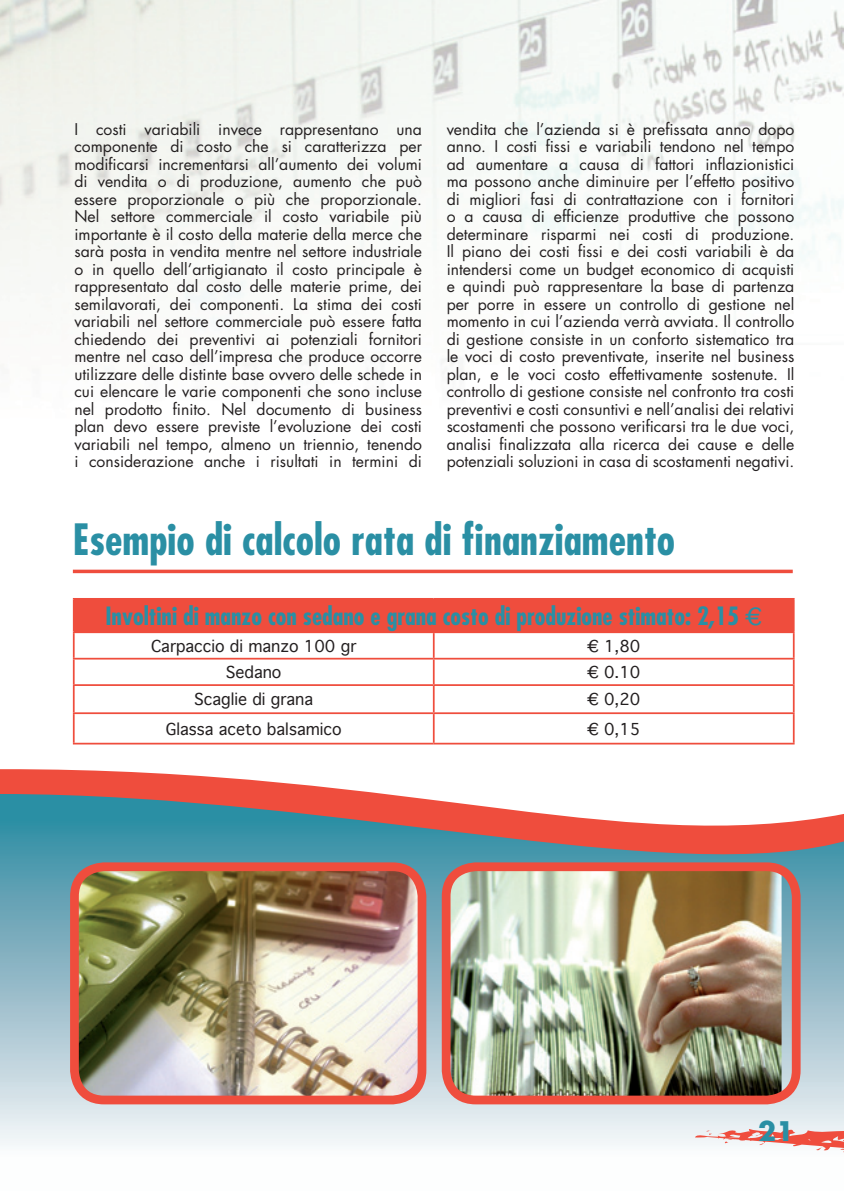
<style>
.page{position:relative;width:844px;height:1191px;background:#fff}
.page>*{position:absolute;margin:0;border:0;box-sizing:border-box;transform-origin:0 0}
.t1{font:700 condensed 42px "Futura";color:#2a8fa4}
.t2{font:700 26.25px "Futura";color:#2a8fa4}
.t3{font:700 condensed 24.5px "Futura";color:#2a8fa4}
.t4{font:15.75px/17.5px "Futura";color:#231f20;text-align:justify}
.t5{font:15.75px "Geneva";color:#231f20}
.s1{font-family:"Geneva";font-weight:400;font-stretch:normal;font-size:22.75px}
</style>
<div class="page">
<img style="left:0;top:0;width:843px;height:745px">
<svg style="left:0;top:897px;width:843px;height:249px;background:#c5d8df"></svg>
<svg style="left:0;top:769px;width:843px;height:128px"></svg>
<svg style="left:694px;top:1128px;width:149px;height:23px"></svg>
<img style="left:446px;top:868px;width:335px;height:232px">
<div style="left:441px;top:862px;width:359px;height:242px;border:9px solid #ef4d3d;border-radius:30px"></div>
<img style="left:74px;top:866px;width:348px;height:234px">
<div style="left:70px;top:862px;width:356px;height:242px;border:9px solid #ef4d3d;border-radius:30px"></div>
<div style="left:74px;top:599px;width:719px;height:33px;background:#ef4d3d"></div>
<hr style="left:73px;top:598px;width:360px;height:2px;background:#ef4d3d">
<hr style="left:73px;top:600px;width:2px;height:31px;background:#ef4d3d">
<hr style="left:433px;top:598px;width:361px;height:2px;background:#ef4d3d">
<hr style="left:792px;top:600px;width:2px;height:31px;background:#ef4d3d">
<hr style="left:73px;top:631px;width:360px;height:2px;background:#ef4d3d">
<hr style="left:73px;top:633px;width:2px;height:25px;background:#ef4d3d">
<hr style="left:433px;top:631px;width:361px;height:2px;background:#ef4d3d">
<hr style="left:792px;top:633px;width:2px;height:25px;background:#ef4d3d">
<hr style="left:73px;top:658px;width:360px;height:1px;background:#ef4d3d">
<hr style="left:73px;top:659px;width:2px;height:25px;background:#ef4d3d">
<hr style="left:433px;top:658px;width:361px;height:1px;background:#ef4d3d">
<hr style="left:792px;top:659px;width:2px;height:25px;background:#ef4d3d">
<hr style="left:73px;top:684px;width:360px;height:2px;background:#ef4d3d">
<hr style="left:73px;top:686px;width:2px;height:26px;background:#ef4d3d">
<hr style="left:433px;top:684px;width:361px;height:2px;background:#ef4d3d">
<hr style="left:792px;top:686px;width:2px;height:26px;background:#ef4d3d">
<hr style="left:73px;top:712px;width:360px;height:2px;background:#ef4d3d">
<hr style="left:73px;top:714px;width:2px;height:28px;background:#ef4d3d">
<hr style="left:433px;top:712px;width:361px;height:2px;background:#ef4d3d">
<svg style="left:433px;top:633px;width:1px;height:109px"></svg>
<hr style="left:792px;top:714px;width:2px;height:28px;background:#ef4d3d">
<hr style="left:73px;top:742px;width:360px;height:2px;background:#ef4d3d">
<hr style="left:433px;top:742px;width:361px;height:2px;background:#ef4d3d">
<svg style="left:73px;top:569px;width:719px;height:4px;background:#f16a5d"></svg>
<p class="t4" style="left:74px;top:120px;width:349px">I costi variabili invece rappresentano una componente di costo che si caratterizza per modificarsi incrementarsi all’aumento dei volumi di vendita o di produzione, aumento che può essere proporzionale o più che proporzionale.<br>Nel settore commerciale il costo variabile più importante è il costo della materie della merce che sarà posta in vendita mentre nel settore industriale o in quello dell’artigianato il costo principale è rappresentato dal costo delle materie prime, dei semilavorati, dei componenti. La stima dei costi variabili nel settore commerciale può essere fatta chiedendo dei preventivi ai potenziali fornitori mentre nel caso dell’impresa che produce occorre utilizzare delle distinte base ovvero delle schede in cui elencare le varie componenti che sono incluse nel prodotto finito. Nel documento di business plan devo essere previste l’evoluzione dei costi variabili nel tempo, almeno un triennio, tenendo i considerazione anche i risultati in termini di</p>
<p class="t4" style="left:446px;top:120px;width:349px">vendita che l’azienda si è prefissata anno dopo anno. I costi fissi e variabili tendono nel tempo ad aumentare a causa di fattori inflazionistici ma possono anche diminuire per l’effetto positivo di migliori fasi di contrattazione con i fornitori o a causa di efficienze produttive che possono determinare risparmi nei costi di produzione.<br>Il piano dei costi fissi e dei costi variabili è da intendersi come un budget economico di acquisti e quindi può rappresentare la base di partenza per porre in essere un controllo di gestione nel momento in cui l’azienda verrà avviata. Il controllo di gestione consiste in un conforto sistematico tra le voci di costo preventivate, inserite nel business plan, e le voci costo effettivamente sostenute. Il controllo di gestione consiste nel confronto tra costi preventivi e costi consuntivi e nell’analisi dei relativi scostamenti che possono verificarsi tra le due voci, analisi finalizzata alla ricerca dei cause e delle potenziali soluzioni in casa di scostamenti negativi.</p>
<h1 class="t1" style="left:73px;top:514px;width:603px">Esempio di calcolo rata di finanziamento</h1>
<h3 class="t3" style="left:105px;top:601px;width:658px">Involtini di manzo con sedano e grana costo di produzione stimato: 2,15 <span class="s1">€</span></h3>
<p class="t5" style="left:151px;top:632px;width:207px">Carpaccio di manzo 100 gr</p>
<p class="t5" style="left:587px;top:632px;width:55px">€ 1,80</p>
<p class="t5" style="left:226px;top:659px;width:57px">Sedano</p>
<p class="t5" style="left:587px;top:659px;width:55px">€ 0.10</p>
<p class="t5" style="left:194px;top:686px;width:120px">Scaglie di grana</p>
<p class="t5" style="left:587px;top:686px;width:55px">€ 0,20</p>
<p class="t5" style="left:166px;top:715px;width:177px">Glassa aceto balsamico</p>
<p class="t5" style="left:587px;top:715px;width:55px">€ 0,15</p>
<h2 class="t2" style="left:758px;top:1113px;width:38px">21</h2>
</div>
